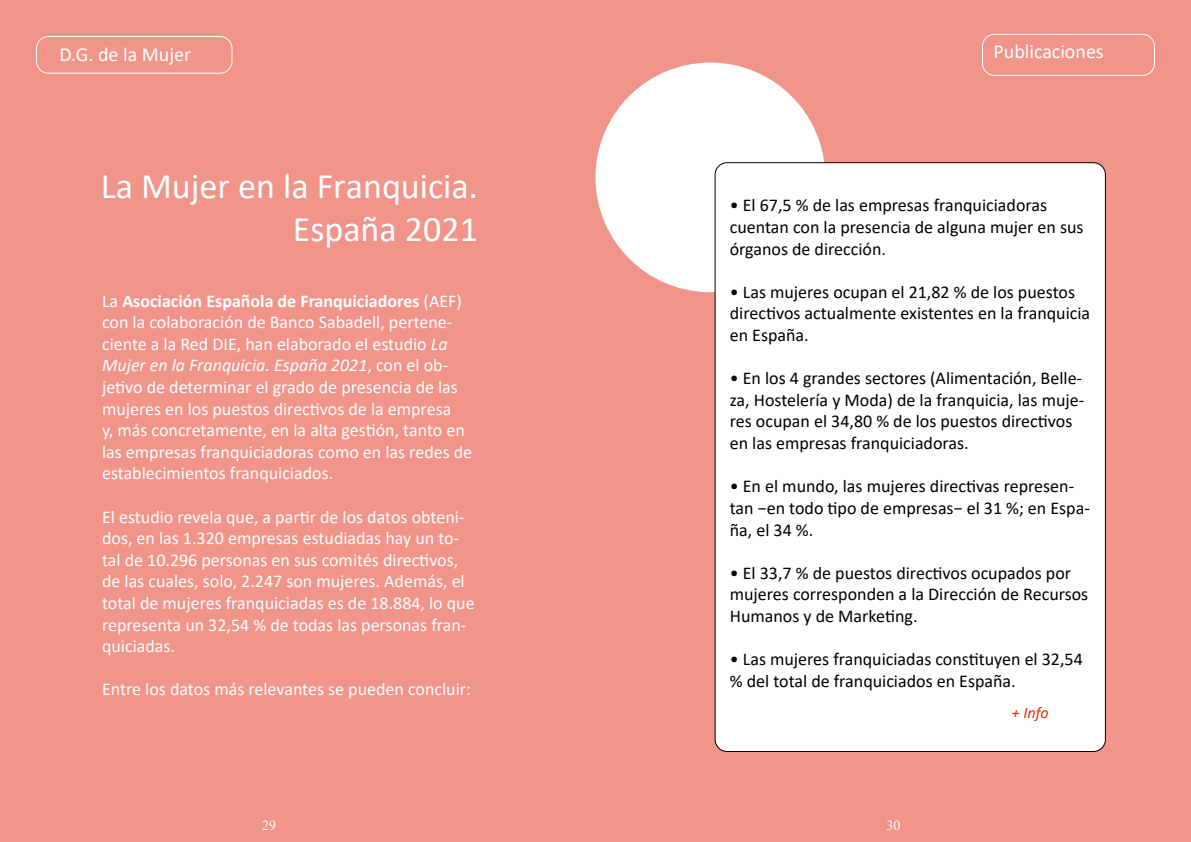
<style>
.page{position:relative;width:1191px;height:842px;background:#f1948a}
.page>*{position:absolute;margin:0;border:0;box-sizing:border-box;transform-origin:0 0}
.t1{font:36px/43.2px "Calibri";color:#fff;text-align:right}
.t2{font:20px "Calibri";color:#fff}
.t3{font:18px/21.6px "Calibri";color:#fff}
.t4{font:18px/21.6px "Calibri";color:#000}
.t5{font:italic 16px "Calibri";color:#e42b00}
.t6{font:14px "Times New Roman";color:#fff}
.s1{font-weight:700}
.s2{font-style:italic}
</style>
<div class="page">
<div style="left:595px;top:63px;width:230px;height:229px;background:#fff;border-radius:50%"></div>
<div style="left:36px;top:36px;width:196px;height:38px;border:1px solid #fff;border-radius:12px"></div>
<div style="left:715px;top:163px;width:390px;height:588px;background:#fff;border-radius:12px"></div>
<div style="left:982px;top:34px;width:173px;height:42px;border:1px solid #fff;border-radius:12px"></div>
<p class="t2" style="left:59px;top:40px;width:133px">D.G. de la Mujer</p>
<p class="t1" style="left:101px;top:164px;width:379px">La Mujer en la Franquicia.<br>España 2021</p>
<p class="t3" style="left:102px;top:289px;width:372px">La <span class="s1">Asociación Española de Franquiciadores</span> (AEF) con la colaboración de Banco Sabadell, pertene&shy;ciente a la Red DIE, han elaborado el estudio <span class="s2">La Mujer en la Franquicia. España 2021</span>, con el ob&shy;jetivo de determinar el grado de presencia de las mujeres en los puestos directivos de la empresa<br>y, más concretamente, en la alta gestión, tanto en las empresas franquiciadoras como en las redes de establecimientos franquiciados.</p>
<p class="t3" style="left:102px;top:505px;width:374px">El estudio revela que, a partir de los datos obteni&shy;dos, en las 1.320 empresas estudiadas hay un to&shy;tal de 10.296 personas en sus comités directivos, de las cuales, solo, 2.247 son mujeres. Además, el total de mujeres franquiciadas es de 18.884, lo que representa un 32,54 % de todas las personas fran&shy;quiciadas.</p>
<p class="t3" style="left:102px;top:678px;width:370px">Entre los datos más relevantes se pueden concluir:</p>
<p class="t2" style="left:993px;top:38px;width:112px">Publicaciones</p>
<p class="t4" style="left:730px;top:194px;width:355px">• El 67,5 % de las empresas franquiciadoras cuentan con la presencia de alguna mujer en sus órganos de dirección.</p>
<p class="t4" style="left:730px;top:281px;width:362px">• Las mujeres ocupan el 21,82 % de los puestos directivos actualmente existentes en la franquicia en España.</p>
<p class="t4" style="left:730px;top:367px;width:356px">• En los 4 grandes sectores (Alimentación, Belle&shy;za, Hostelería y Moda) de la franquicia, las muje&shy;res ocupan el 34,80 % de los puestos directivos en las empresas franquiciadoras.</p>
<p class="t4" style="left:730px;top:475px;width:361px">• En el mundo, las mujeres directivas represen&shy;tan −en todo tipo de empresas− el 31 %; en Espa&shy;ña, el 34 %.</p>
<p class="t4" style="left:730px;top:561px;width:360px">• El 33,7 % de puestos directivos ocupados por mujeres corresponden a la Dirección de Recursos<br>Humanos y de Marketing.</p>
<p class="t4" style="left:730px;top:648px;width:354px">• Las mujeres franquiciadas constituyen el 32,54 % del total de franquiciados en España.</p>
<p class="t5" style="left:1011px;top:701px;width:38px">+ Info</p>
<p class="t6" style="left:262px;top:816px;width:15px">29</p>
<p class="t6" style="left:886px;top:816px;width:15px">30</p>
</div>
